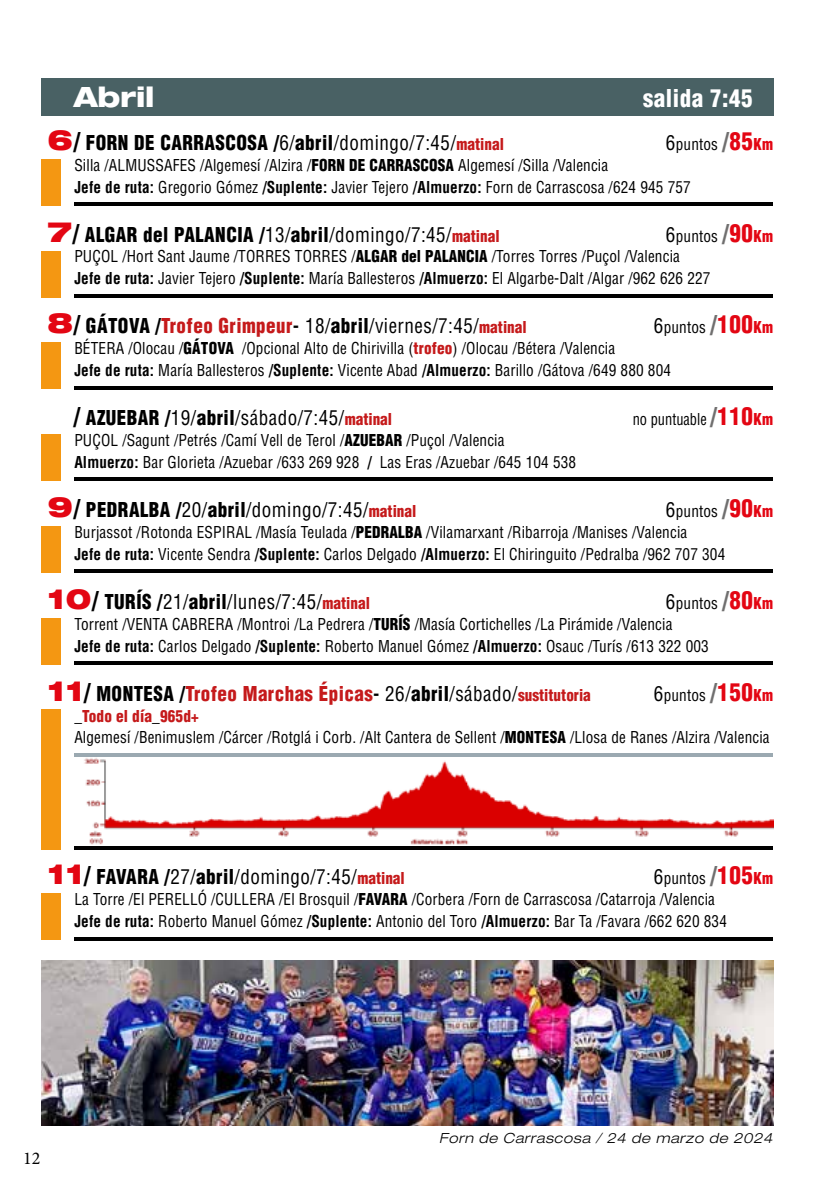
<style>
.page{position:relative;width:840px;height:1191px;background:#fff}
.page>*{position:absolute;margin:0;border:0;box-sizing:border-box;transform-origin:0 0}
.t1{font:800 expanded 28px "Helvetica Neue";letter-spacing:-.005em;color:#fff}
.t2{font:900 condensed 24px "Helvetica";letter-spacing:.025em;color:#fff;scale:.95 1}
.t3{font:condensed 20px "Helvetica";letter-spacing:.025em;color:#000;scale:.95 1}
.t4{font:900 condensed 20px "Helvetica";letter-spacing:.025em;color:#000;scale:.95 1}
.t5{font:900 condensed 20px "Helvetica";letter-spacing:.025em;color:#c51a1b;scale:.95 1}
.t6{font:18px "Minion Pro";color:#000}
.t7{font:condensed 16px/21.4px "Helvetica";letter-spacing:.01em;color:#000;scale:.95 1}
.t8{font:condensed 16px "Helvetica";letter-spacing:.01em;color:#000;scale:.9 1}
.t9{font:italic 300 expanded 14px "Helvetica Neue";letter-spacing:.05em;color:#000}
.s1{font-family:"Helvetica Neue";font-stretch:expanded;font-size:28px;color:#e30613}
.s2{font-size:24px}
.s3{font-weight:400}
.s4{font-size:16px;color:#c51a1b}
.s5{font-size:20px}
.s6{font-weight:900;font-size:24px;color:#706f6f}
.s7{font-weight:900;font-size:24px;color:#e30613}
.s8{font-weight:900;color:#e30613}
.s9{font-weight:900}
.s10{font-weight:700}
.s11{font-family:"Helvetica Neue";font-weight:900;font-stretch:expanded;font-size:28px;color:#e30613}
.s12{font-weight:900;font-size:24px}
.s13{font-weight:900;color:#c51a1b}
.s14{font-weight:900;font-size:16px;color:#c51a1b}
.s15{font-family:"Helvetica Neue";font-weight:900;font-stretch:expanded;font-size:28px;color:#fff}
.s16{font-size:24px;color:#000}
.s17{color:#000}
.s18{font-weight:700;color:#000}
.s19{font-weight:400;color:#000}
.s20{font-size:16px}
</style>
<div class="page">
<img style="left:41px;top:960px;width:732px;height:165px">
<hr style="left:74px;top:570px;width:698px;height:3px;background:#000">
<div style="left:41px;top:526px;width:20px;height:47px;background:#f49712"></div>
<hr style="left:74px;top:294px;width:698px;height:3px;background:#000">
<div style="left:41px;top:251px;width:20px;height:46px;background:#f49712"></div>
<hr style="left:74px;top:478px;width:698px;height:3px;background:#000">
<div style="left:41px;top:434px;width:20px;height:47px;background:#f49712"></div>
<div style="left:41px;top:79px;width:731px;height:37px;background:#496164"></div>
<hr style="left:74px;top:661px;width:698px;height:3px;background:#000">
<div style="left:41px;top:618px;width:20px;height:46px;background:#f49712"></div>
<hr style="left:74px;top:937px;width:698px;height:3px;background:#000">
<div style="left:41px;top:893px;width:20px;height:47px;background:#f49712"></div>
<img style="left:74px;top:756px;width:699px;height:89px">
<hr style="left:74px;top:753px;width:698px;height:3px;background:#9ba9b1">
<hr style="left:74px;top:846px;width:698px;height:3px;background:#000">
<div style="left:41px;top:710px;width:20px;height:139px;background:#f49712"></div>
<hr style="left:74px;top:202px;width:698px;height:4px;background:#000">
<div style="left:41px;top:159px;width:20px;height:47px;background:#f49712"></div>
<hr style="left:74px;top:386px;width:698px;height:3px;background:#000">
<div style="left:41px;top:342px;width:20px;height:47px;background:#f49712"></div>
<h1 class="t1" style="left:74px;top:79px;width:82px">Abril</h1>
<h2 class="t2" style="left:642px;top:83px;width:117px">salida 7:45</h2>
<p class="t4" style="left:48px;top:130px;width:481px"><span class="s1">6</span><span class="s2">/</span> FORN DE CARRASCOSA /<span class="s3">6/</span>abril<span class="s3">/domingo/7:45/</span><span class="s4">matinal</span></p>
<p class="t7" style="left:665px;top:133px;width:115px"><span class="s5">6</span>puntos <span class="s6">/</span><span class="s7">85</span><span class="s8">Km</span></p>
<p class="t7" style="left:74px;top:153px;width:650px;line-height:22px">Silla /ALMUSSAFES /Algemesí /Alzira /<span class="s9">FORN DE CARRASCOSA</span> Algemesí /Silla /Valencia<br><span class="s10">Jefe de ruta:</span> Gregorio Gómez <span class="s10">/Suplente:</span> Javier Tejero <span class="s10">/Almuerzo:</span> Forn de Carrascosa /624 945 757</p>
<p class="t4" style="left:48px;top:222px;width:477px"><span class="s1">7</span><span class="s2">/</span> ALGAR del PALANCIA /<span class="s3">13/</span>abril<span class="s3">/domingo/7:45/</span><span class="s4">matinal</span></p>
<p class="t7" style="left:74px;top:225px;width:736px;text-indent:591px"><span class="s5">6</span>puntos <span class="s6">/</span><span class="s7">90</span><span class="s8">Km<br></span>PUÇOL /Hort Sant Jaume /TORRES TORRES /<span class="s9">ALGAR del PALANCIA</span> /Torres Torres /Puçol /Valencia<br><span class="s10">Jefe de ruta:</span> Javier Tejero <span class="s10">/Suplente:</span> María Ballesteros <span class="s10">/Almuerzo:</span> El Algarbe-Dalt /Algar /962 626 227</p>
<p class="t3" style="left:48px;top:313px;width:505px"><span class="s11">8</span><span class="s12">/</span> <span class="s9">GÁTOVA /</span><span class="s13">Trofeo Grimpeur</span><span class="s10">-</span> 18/<span class="s9">abril</span>/viernes/7:45/<span class="s14">matinal</span></p>
<p class="t7" style="left:653px;top:316px;width:127px"><span class="s5">6</span>puntos <span class="s6">/</span><span class="s7">100</span><span class="s8">Km</span></p>
<p class="t7" style="left:74px;top:337px;width:629px;line-height:22px">BÉTERA /Olocau /<span class="s9">GÁTOVA</span> /Opcional Alto de Chirivilla (<span class="s13">trofeo</span>) /Olocau /Bétera /Valencia<br><span class="s10">Jefe de ruta:</span> María Ballesteros <span class="s10">/Suplente:</span> Vicente Abad <span class="s10">/Almuerzo:</span> Barillo /Gátova /649 880 804</p>
<p class="t3" style="left:48px;top:405px;width:364px"><span class="s15">9</span><span class="s12">/</span> <span class="s9">AZUEBAR /</span>19/<span class="s9">abril</span>/sábado/7:45/<span class="s14">matinal</span></p>
<p class="t8" style="left:632px;top:409px;width:158px">no puntuable <span class="s6">/</span><span class="s7">110</span><span class="s8">Km</span></p>
<p class="t7" style="left:74px;top:429px;width:529px;line-height:22px">PUÇOL /Sagunt /Petrés /Camí Vell de Terol /<span class="s9">AZUEBAR</span> /Puçol /Valencia<br><span class="s10">Almuerzo:</span> Bar Glorieta /Azuebar /633 269 928 <span class="s10">/</span> Las Eras /Azuebar /645 104 538</p>
<p class="t3" style="left:48px;top:497px;width:389px"><span class="s11">9</span><span class="s12">/</span> <span class="s9">PEDRALBA /</span>20/<span class="s9">abril</span>/domingo/7:45/<span class="s14">matinal</span></p>
<p class="t7" style="left:74px;top:500px;width:736px;text-indent:591px"><span class="s5">6</span>puntos <span class="s6">/</span><span class="s7">90</span><span class="s8">Km<br></span>Burjassot /Rotonda ESPIRAL /Masía Teulada /<span class="s9">PEDRALBA</span> /Vilamarxant /Ribarroja /Manises /Valencia<br><span class="s10">Jefe de ruta:</span> Vicente Sendra <span class="s10">/Suplente:</span> Carlos Delgado <span class="s10">/Almuerzo:</span> El Chiringuito /Pedralba /962 707 304</p>
<p class="t3" style="left:48px;top:589px;width:341px"><span class="s11">10</span><span class="s12">/</span> <span class="s9">TURÍS /</span>21/<span class="s9">abril</span>/lunes/7:45/<span class="s14">matinal</span></p>
<p class="t7" style="left:74px;top:592px;width:736px;text-indent:591px"><span class="s5">6</span>puntos <span class="s6">/</span><span class="s7">80</span><span class="s8">Km<br></span>Torrent /VENTA CABRERA /Montroi /La Pedrera /<span class="s9">TURÍS</span> /Masía Cortichelles /La Pirámide /Valencia<br><span class="s10">Jefe de ruta:</span> Carlos Delgado <span class="s10">/Suplente:</span> Roberto Manuel Gómez <span class="s10">/Almuerzo:</span> Osauc /Turís /613 322 003</p>
<p class="t5" style="left:48px;top:681px;width:573px"><span class="s1">11</span><span class="s16">/</span> <span class="s17">MONTESA /</span>Trofeo Marchas Épicas<span class="s18">-</span> <span class="s19">26/</span><span class="s17">abril</span><span class="s19">/sábado/</span><span class="s20">sustitutoria</span></p>
<p class="t7" style="left:653px;top:684px;width:127px"><span class="s5">6</span>puntos <span class="s6">/</span><span class="s7">150</span><span class="s8">Km</span></p>
<p class="t7" style="left:74px;top:705px;width:733px">_<span class="s13">Todo el día</span>_<span class="s13">965d+<br></span>Algemesí /Benimuslem /Cárcer /Rotglá i Corb. /Alt Cantera de Sellent /<span class="s9">MONTESA</span> /Llosa de Ranes /Alzira /Valencia</p>
<p class="t3" style="left:48px;top:864px;width:377px"><span class="s11">11</span><span class="s12">/</span> <span class="s9">FAVARA /</span>27/<span class="s9">abril</span>/domingo/7:45/<span class="s14">matinal</span></p>
<p class="t7" style="left:74px;top:867px;width:736px;text-indent:579px"><span class="s5">6</span>puntos <span class="s6">/</span><span class="s7">105</span><span class="s8">Km<br></span>La Torre /El PERELLÓ /CULLERA /El Brosquil /<span class="s9">FAVARA</span> /Corbera /Forn de Carrascosa /Catarroja /Valencia<br><span class="s10">Jefe de ruta:</span> Roberto Manuel Gómez <span class="s10">/Suplente:</span> Antonio del Toro <span class="s10">/Almuerzo:</span> Bar Ta /Favara /662 620 834</p>
<p class="t6" style="left:23px;top:1146px;width:19px">12</p>
<p class="t9" style="left:439px;top:1130px;width:335px">Forn de Carrascosa / 24 de marzo de 2024</p>
</div>
